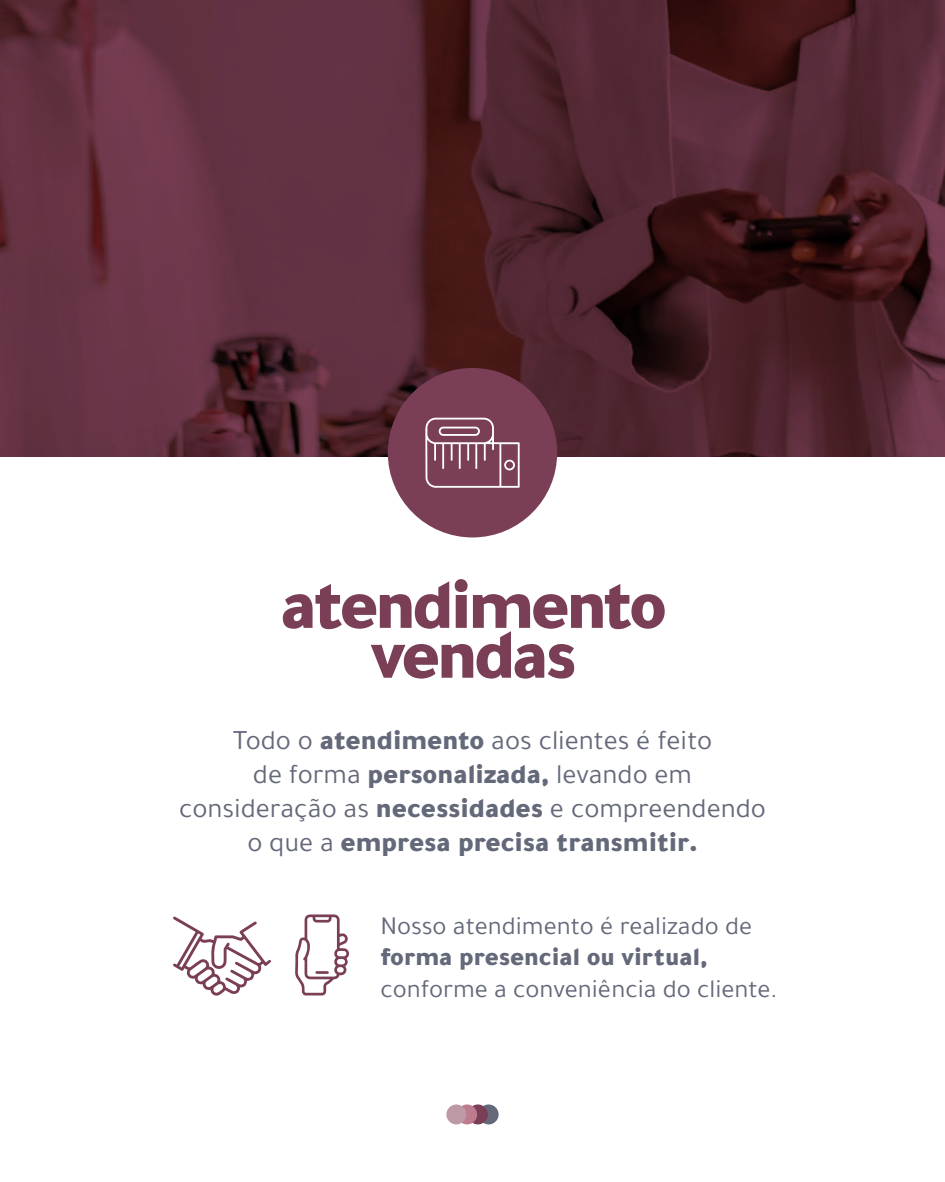
<style>
.page{position:relative;width:945px;height:1182px;background:#fff}
.page>*{position:absolute;margin:0;border:0;box-sizing:border-box;transform-origin:0 0}
.t1{font:900 72.36px "Tajawal";letter-spacing:-.05em;color:#7a3f56}
.t2{font:28.26px/33.9px "Tajawal";color:#64697a;text-align:center}
.t3{font:26.25px "Tajawal";color:#64697a}
.t4{font:900 26.25px "Tajawal";color:#64697a}
.s1{font-weight:900}
</style>
<div class="page">
<svg style="left:0;top:0;width:945px;height:457px;background:#552834"></svg>
<div style="left:388px;top:368px;width:169px;height:169px;background:#7a3f56;border-radius:50%"></div>
<svg style="left:425px;top:417px;width:95px;height:70px"></svg>
<svg style="left:295px;top:914px;width:54px;height:81px"></svg>
<svg style="left:173px;top:916px;width:98px;height:80px"></svg>
<div style="left:479px;top:1104px;width:20px;height:20px;background:#64697a;border-radius:50%"></div>
<div style="left:468px;top:1104px;width:20px;height:20px;background:#7a3f56;border-radius:50%"></div>
<div style="left:457px;top:1104px;width:20px;height:20px;background:#bd7b8e;border-radius:50%"></div>
<div style="left:446px;top:1104px;width:20px;height:20px;background:#bd99a6;border-radius:50%"></div>
<h1 class="t1" style="left:280px;top:542px;width:388px">atendimento</h1>
<h1 class="t1" style="left:371px;top:592px;width:208px">vendas</h1>
<p class="t2" style="left:179px;top:723px;width:588px">Todo o <span class="s1">atendimento</span> aos clientes é feito<br>de forma <span class="s1">personalizada,</span> levando em consideração as <span class="s1">necessidades</span> e compreendendo o que a <span class="s1">empresa precisa transmitir.</span></p>
<p class="t3" style="left:380px;top:907px;width:373px">Nosso atendimento é realizado de</p>
<p class="t4" style="left:380px;top:934px;width:329px">forma presencial ou virtual,</p>
<p class="t3" style="left:380px;top:970px;width:399px">conforme a conveniência do cliente.</p>
</div>
